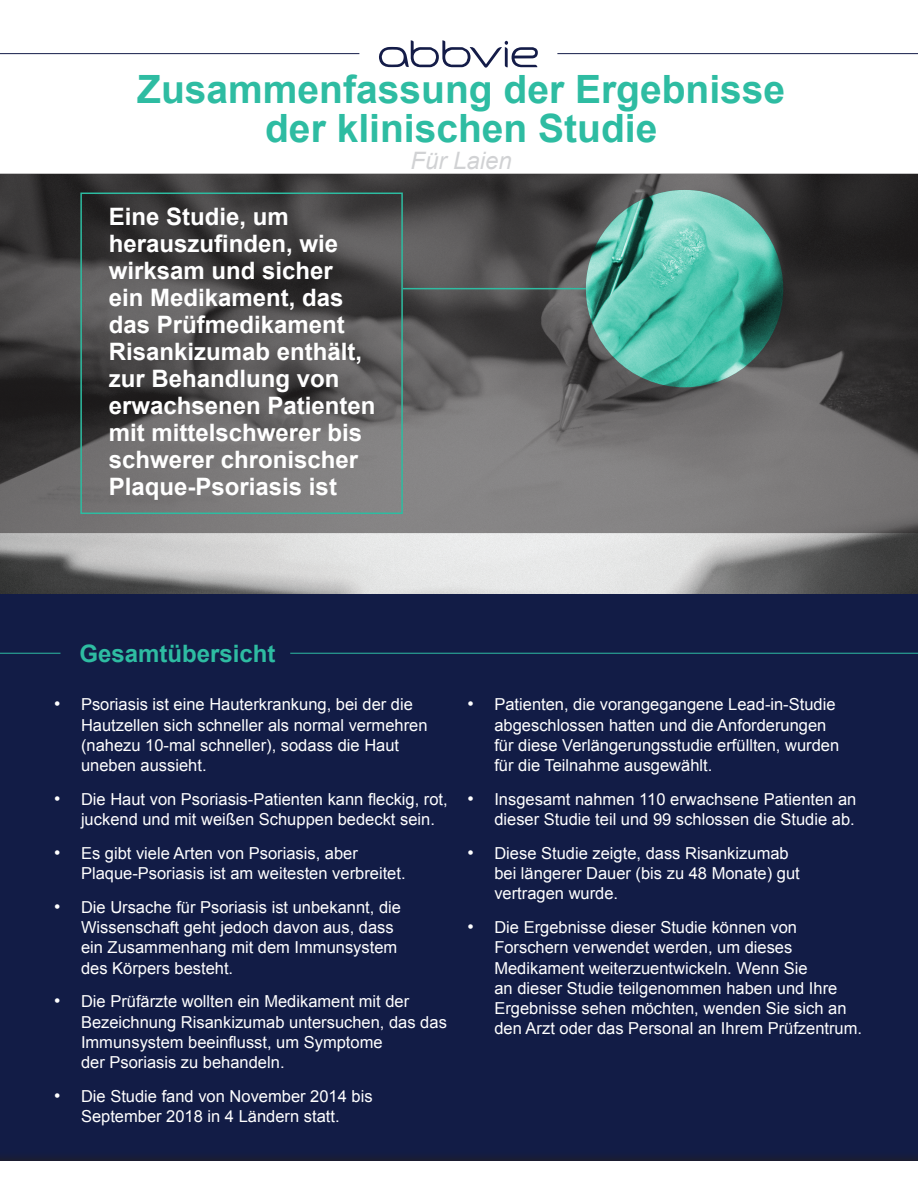
<style>
.page{position:relative;width:918px;height:1188px;background:#fff}
.page>*{position:absolute;margin:0;border:0;box-sizing:border-box;transform-origin:0 0}
.t1{font:700 39px/39px "Arial";color:#2ebca2;text-align:center}
.t2{font:700 24px/27px "Arial";color:#fff}
.t3{font:700 24px "Arial";color:#2ebca2}
.t4{font:italic 24px "Arial";color:#d1d2d4}
.t5{font:16.5px/20.2px "Arial";color:#fff}
.s1{font-size:18px}
</style>
<div class="page">
<div style="left:0;top:459px;width:918px;height:702px;background:#121c46"></div>
<svg style="left:379px;top:40px;width:159px;height:28px"></svg>
<hr style="left:0;top:53px;width:359px;height:1px;background:#141c48">
<hr style="left:557px;top:53px;width:361px;height:1px;background:#141c48">
<hr style="left:0;top:653px;width:60px;height:1px;background:#2ebca2">
<hr style="left:290px;top:653px;width:628px;height:1px;background:#2ebca2">
<div style="left:0;top:1151px;width:918px;height:37px;background:#161c3c"></div>
<div style="left:0;top:1161px;width:918px;height:27px;background:#fff"></div>
<img style="left:0;top:533px;width:918px;height:61px">
<svg style="left:0;top:173px;width:918px;height:360px;background:#585757"></svg>
<div style="left:80px;top:193px;width:323px;height:321px;border:2px solid #2dbca1"></div>
<svg style="left:586px;top:190px;width:197px;height:197px;background:#58baa7"></svg>
<hr style="left:403px;top:288px;width:183px;height:1px;background:#2ebca2">
<h1 class="t1" style="left:137px;top:71px;width:650px">Zusammenfassung der Ergebnisse der klinischen Studie</h1>
<h2 class="t4" style="left:411px;top:145px;width:103px">Für Laien</h2>
<h2 class="t2" style="left:109px;top:204px;width:268px">Eine Studie, um herauszufinden, wie wirksam und sicher<br>ein Medikament, das das Prüfmedikament<br>Risankizumab enthält, zur Behandlung von erwachsenen Patienten mit mittelschwerer bis schwerer chronischer<br>Plaque-Psoriasis ist</h2>
<h2 class="t3" style="left:80px;top:638px;width:198px">Gesamtübersicht</h2>
<p class="t5" style="left:81px;top:695px;width:348px;text-indent:-27px"><span class="s1">•</span> Psoriasis ist eine Hauterkrankung, bei der die Hautzellen sich schneller als normal vermehren (nahezu 10-mal schneller), sodass die Haut uneben aussieht.</p>
<p class="t5" style="left:81px;top:789px;width:368px;text-indent:-27px"><span class="s1">•</span> Die Haut von Psoriasis-Patienten kann fleckig, rot, juckend und mit weißen Schuppen bedeckt sein.</p>
<p class="t5" style="left:81px;top:843px;width:326px;text-indent:-27px"><span class="s1">•</span> Es gibt viele Arten von Psoriasis, aber<br>Plaque-Psoriasis ist am weitesten verbreitet.</p>
<p class="t5" style="left:81px;top:897px;width:322px;text-indent:-27px"><span class="s1">•</span> Die Ursache für Psoriasis ist unbekannt, die Wissenschaft geht jedoch davon aus, dass ein Zusammenhang mit dem Immunsystem des Körpers besteht.</p>
<p class="t5" style="left:81px;top:992px;width:367px;text-indent:-27px"><span class="s1">•</span> Die Prüfärzte wollten ein Medikament mit der Bezeichnung Risankizumab untersuchen, das das Immunsystem beeinflusst, um Symptome<br>der Psoriasis zu behandeln.</p>
<p class="t5" style="left:54px;top:1086px;width:320px;text-align:center"><span class="s1">•</span> Die Studie fand von November 2014 bis<br>September 2018 in 4 Ländern statt.</p>
<p class="t5" style="left:494px;top:695px;width:346px;text-indent:-27px"><span class="s1">•</span> Patienten, die vorangegangene Lead-in-Studie abgeschlossen hatten und die Anforderungen für diese Verlängerungsstudie erfüllten, wurden für die Teilnahme ausgewählt.</p>
<p class="t5" style="left:467px;top:789px;width:390px;text-align:right"><span class="s1">•</span> Insgesamt nahmen 110 erwachsene Patienten an dieser Studie teil und 99 schlossen die Studie ab.</p>
<p class="t5" style="left:494px;top:843px;width:307px;text-indent:-27px"><span class="s1">•</span> Diese Studie zeigte, dass Risankizumab bei längerer Dauer (bis zu 48 Monate) gut vertragen wurde.</p>
<p class="t5" style="left:494px;top:917px;width:369px;text-indent:-27px"><span class="s1">•</span> Die Ergebnisse dieser Studie können von Forschern verwendet werden, um dieses Medikament weiterzuentwickeln. Wenn Sie<br>an dieser Studie teilgenommen haben und Ihre Ergebnisse sehen möchten, wenden Sie sich an den Arzt oder das Personal an Ihrem Prüfzentrum.</p>
</div>
